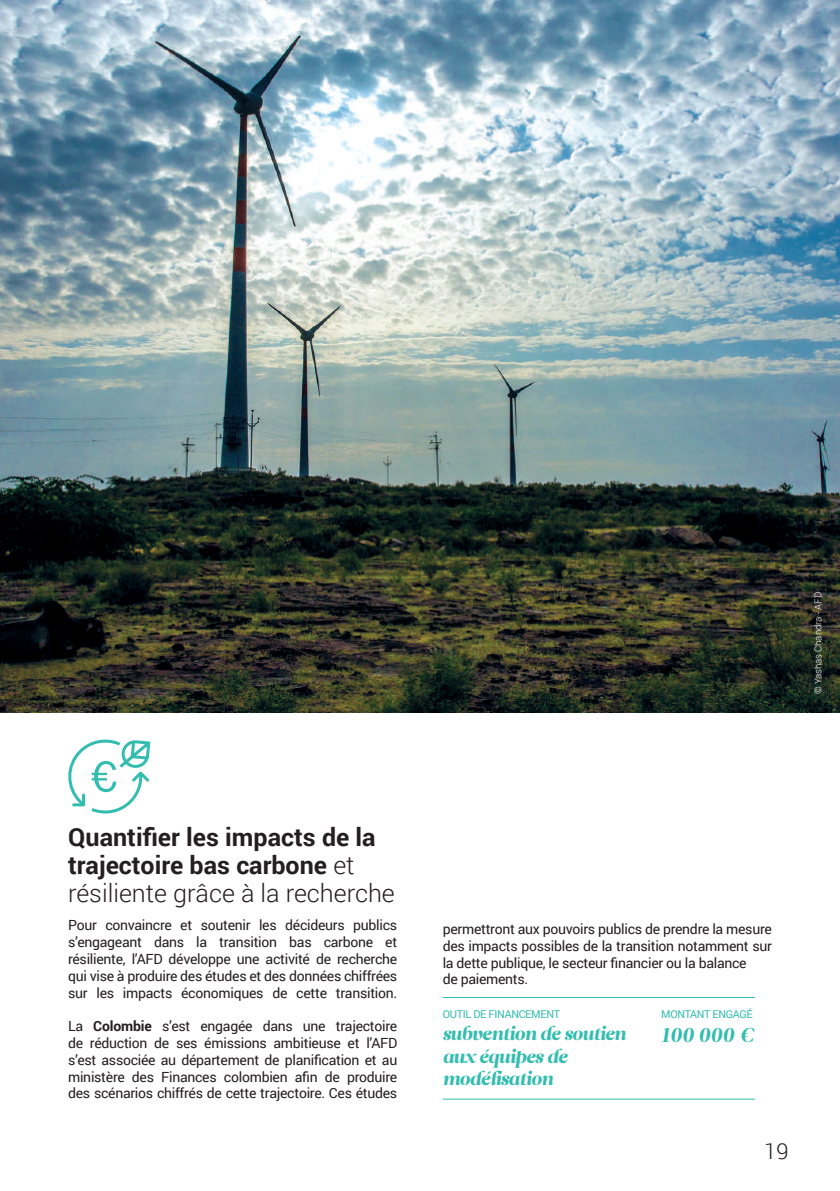
<style>
.page{position:relative;width:840px;height:1191px;background:#fff}
.page>*{position:absolute;margin:0;border:0;box-sizing:border-box;transform-origin:0 0}
.t1{font:700 25px/28px "Roboto";color:#231f20}
.t2{font:300 22px "Roboto";color:#231f20}
.t3{font:20px "Leitura Display Swashes";letter-spacing:-.01em;color:#32bdaf}
.t4{font:18.6px/22.4px "Leitura Display Swashes";letter-spacing:-.01em;color:#32bdaf}
.t5{font:14px/16.8px "Roboto";letter-spacing:-.02em;color:#231f20;text-align:justify}
.t6{font:10.8px "Roboto";letter-spacing:-.03em;color:#32bdaf}
.t7{font:300 9.6px "Roboto";letter-spacing:-.01em;color:#fff}
.s1{font-weight:300}
.s2{font-weight:700}
</style>
<div class="page">
<hr style="left:442px;top:997px;width:312px;height:1px;background:#32bdaf">
<hr style="left:442px;top:1098px;width:312px;height:1px;background:#32bdaf">
<img style="left:0;top:0;width:839px;height:712px">
<svg style="left:68px;top:739px;width:83px;height:74px"></svg>
<p class="t7" style="left:811px;top:694px;width:104px;rotate:-90deg">© Yashas Chandra - AFD</p>
<h1 class="t1" style="left:68px;top:821px;width:328px">Quantifier les impacts de la trajectoire bas carbone <span class="s1">et résiliente grâce à la recherche</span></h1>
<p class="t5" style="left:68px;top:916px;width:330px">Pour convaincre et soutenir les décideurs publics s’engageant dans la transition bas carbone et résiliente, l’AFD développe une activité de recherche qui vise à produire des études et des données chiffrées sur les impacts économiques de cette transition.</p>
<p class="t5" style="left:68px;top:1017px;width:330px">La <span class="s2">Colombie</span> s’est engagée dans une trajectoire de réduction de ses émissions ambitieuse et l’AFD s’est associée au département de planification et au ministère des Finances colombien afin de produire des scénarios chiffrés de cette trajectoire. Ces études</p>
<p class="t5" style="left:442px;top:920px;width:330px;text-align:left">permettront aux pouvoirs publics de prendre la mesure des impacts possibles de la transition notamment sur la dette publique, le secteur financier ou la balance<br>de paiements.</p>
<p class="t6" style="left:442px;top:1006px;width:119px">OUTIL DE FINANCEMENT</p>
<h3 class="t4" style="left:442px;top:1022px;width:184px">subvention de soutien aux équipes de modélisation</h3>
<p class="t6" style="left:660px;top:1006px;width:93px">MONTANT ENGAGÉ</p>
<h3 class="t3" style="left:660px;top:1023px;width:94px">100 000 €</h3>
<h2 class="t2" style="left:763px;top:1136px;width:26px">19</h2>
</div>
